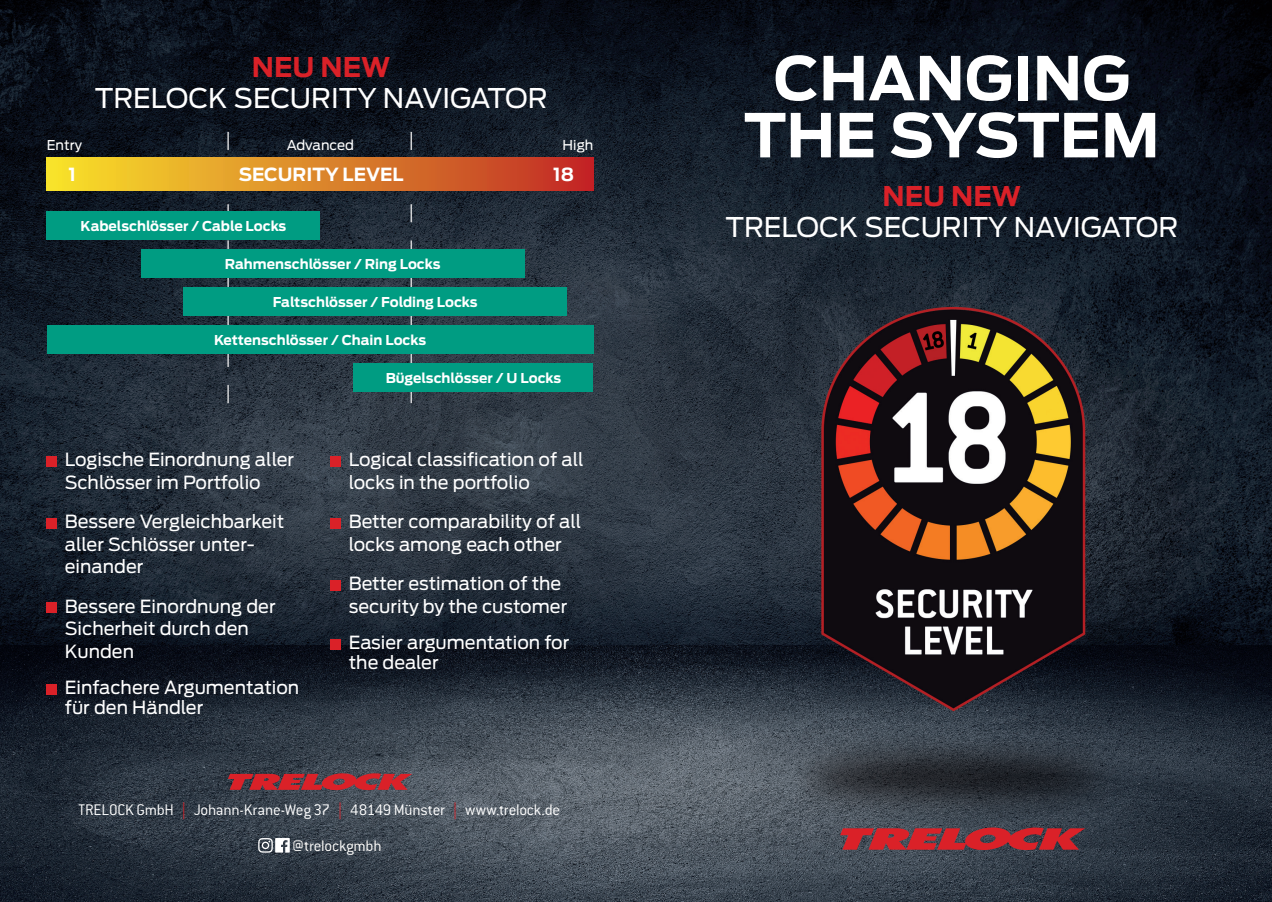
<style>
.page{position:relative;width:1272px;height:902px;background:#fff}
.page>*{position:absolute;margin:0;border:0;box-sizing:border-box;transform-origin:0 0}
.t1{font:700 60px/57px "Antenna";color:#fff;text-align:center}
.t2{font:27px "Antenna";color:#fff}
.t3{font:700 27px "Antenna";color:#da2128}
.t4{font:18px/22.5px "Antenna";color:#fff}
.t5{font:700 18px "Antenna";color:#fff}
.t6{font:300 16.8px/36px "Conduit ITC Std";letter-spacing:-.015em;color:#fff}
.t7{font:700 13.5px "Antenna";color:#fff}
.t8{font:13.5px "Antenna";color:#fff}
.s1{color:#da2128}
.s2{color:#fffefc}
</style>
<div class="page">
<img style="left:0;top:0;width:1271px;height:901px">
<svg style="left:840px;top:826px;width:245px;height:25px;background:#9d3038"></svg>
<div style="left:47px;top:456px;width:10px;height:10px;background:#da2128"></div>
<div style="left:47px;top:518px;width:10px;height:10px;background:#da2128"></div>
<div style="left:47px;top:602px;width:10px;height:10px;background:#da2128"></div>
<div style="left:47px;top:684px;width:10px;height:10px;background:#da2128"></div>
<div style="left:331px;top:456px;width:10px;height:10px;background:#da2128"></div>
<div style="left:331px;top:518px;width:10px;height:10px;background:#da2128"></div>
<div style="left:331px;top:580px;width:10px;height:10px;background:#da2128"></div>
<div style="left:331px;top:639px;width:10px;height:10px;background:#da2128"></div>
<svg style="left:258px;top:837px;width:32px;height:15px"></svg>
<svg style="left:228px;top:772px;width:184px;height:19px;background:#9c3139"></svg>
<svg style="left:227px;top:132px;width:2px;height:271px"></svg>
<svg style="left:410px;top:132px;width:2px;height:271px"></svg>
<div style="left:47px;top:157px;width:546px;height:33px;background:linear-gradient(to right,#f9e42c,#c02927)"></div>
<div style="left:47px;top:212px;width:273px;height:28px;background:#009c82"></div>
<div style="left:141px;top:250px;width:383px;height:28px;background:#009c82"></div>
<div style="left:183px;top:287px;width:384px;height:29px;background:#009c82"></div>
<div style="left:47px;top:325px;width:546px;height:28px;background:#009c82"></div>
<div style="left:353px;top:363px;width:240px;height:28px;background:#009c82"></div>
<h2 class="t3" style="left:252px;top:48px;width:140px">NEU NEW</h2>
<h2 class="t2" style="left:95px;top:81px;width:454px">TRELOCK SECURITY NAVIGATOR</h2>
<p class="t8" style="left:47px;top:136px;width:37px">Entry</p>
<p class="t8" style="left:287px;top:136px;width:69px">Advanced</p>
<p class="t8" style="left:562px;top:136px;width:32px">High</p>
<p class="t5" style="left:69px;top:162px;width:9px">1</p>
<p class="t5" style="left:239px;top:162px;width:166px">SECURITY LEVEL</p>
<p class="t5" style="left:553px;top:162px;width:22px">18</p>
<p class="t7" style="left:81px;top:217px;width:207px">Kabelschlösser / Cable Locks</p>
<p class="t7" style="left:225px;top:255px;width:217px">Rahmenschlösser / Ring Locks</p>
<p class="t7" style="left:273px;top:293px;width:206px">Faltschlösser / Folding Locks</p>
<p class="t7" style="left:214px;top:330px;width:214px">Kettenschlösser / Chain Locks</p>
<p class="t7" style="left:385px;top:368px;width:177px">Bügelschlösser / U Locks</p>
<p class="t4" style="left:65px;top:448px;width:231px">Logische Einordnung aller<br>Schlösser im Portfolio</p>
<p class="t4" style="left:65px;top:510px;width:221px">Bessere Vergleichbarkeit aller Schlösser unter&shy;einander</p>
<p class="t4" style="left:65px;top:594px;width:212px">Bessere Einordnung der<br>Sicherheit durch den<br>Kunden</p>
<p class="t4" style="left:65px;top:677px;width:236px;line-height:19.5px">Einfachere Argumentation für den Händler</p>
<p class="t4" style="left:349px;top:448px;width:236px">Logical classification of all locks in the portfolio</p>
<p class="t4" style="left:349px;top:510px;width:234px">Better comparability of all locks among each other</p>
<p class="t4" style="left:349px;top:572px;width:220px">Better estimation of the security by the customer</p>
<p class="t4" style="left:349px;top:632px;width:222px;line-height:19.5px">Easier argumentation for the dealer</p>
<p class="t6" style="left:292px;top:791px;width:269px;text-indent:-214px">TRELOCK GmbH <span class="s1">|</span> Johann-Krane-Weg 37 <span class="s1">|</span> 48149 Münster <span class="s1">|</span> www.trelock.de <span class="s2">@trelockgmbh</span></p>
<h1 class="t1" style="left:744px;top:50px;width:417px">CHANGING<br>THE SYSTEM</h1>
<h2 class="t3" style="left:882px;top:177px;width:140px">NEU NEW</h2>
<h2 class="t2" style="left:725px;top:209px;width:454px">TRELOCK SECURITY NAVIGATOR</h2>
</div>
